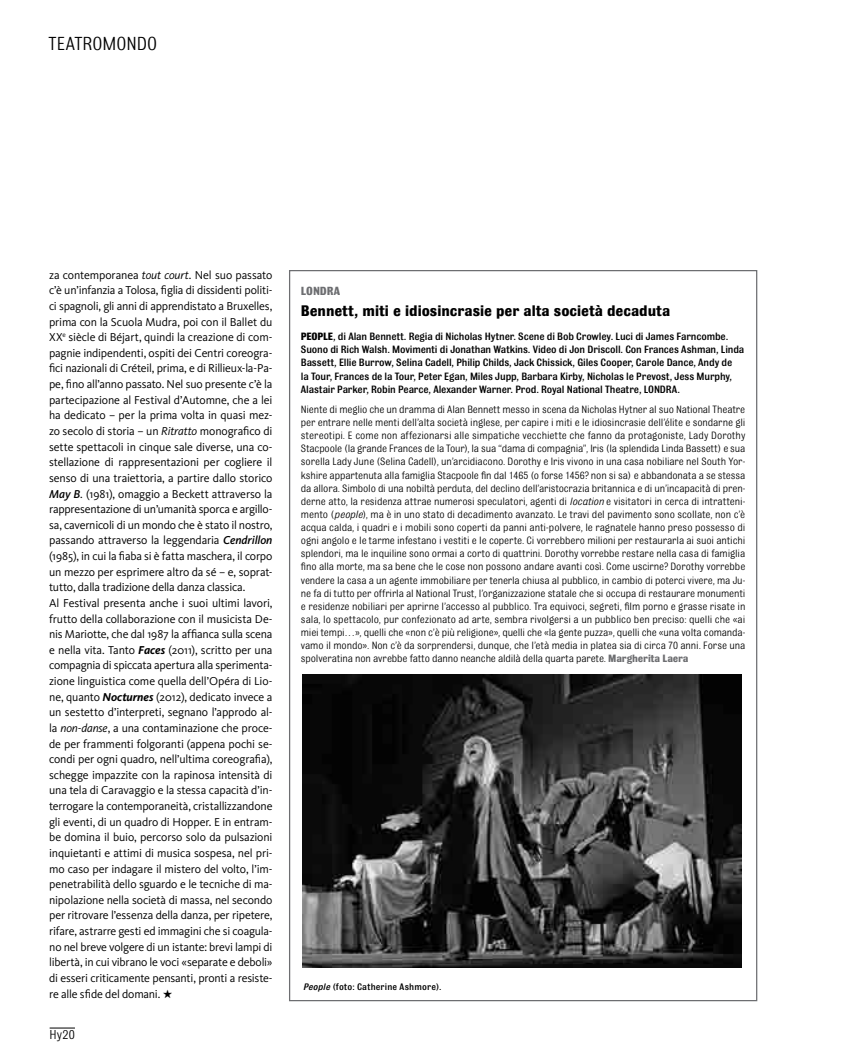
<style>
.page{position:relative;width:851px;height:1063px;background:#fff}
.page>*{position:absolute;margin:0;border:0;box-sizing:border-box;transform-origin:0 0}
.t1{font:20px "Bulldog";color:#000}
.t2{font:700 16.25px "Bulldog";color:#000}
.t3{font:13.75px "Bulldog";color:#000}
.t4{font:700 12.5px "Bulldog";color:#6d6e71}
.t5{font:11.88px/15.6px "Kievit";letter-spacing:-.015em;color:#000}
.t6{font:11.25px/13.1px "Bulldog";letter-spacing:-.015em;color:#000;text-align:justify}
.t7{font:500 11.25px/13.1px "Bulldog";letter-spacing:-.015em;color:#000}
.t8{font:500 10px "Bulldog";letter-spacing:.015em;color:#000}
.s1{font-style:italic}
.s2{font-weight:500;font-style:italic}
.s3{font-weight:700;font-style:italic}
.s4{font-weight:700}
.s5{font-weight:700;color:#6d6e71}
</style>
<div class="page">
<svg style="left:50px;top:1028px;width:25px;height:1px"></svg>
<img style="left:302px;top:675px;width:439px;height:292px">
<p class="t1" style="left:49px;top:34px;width:10px">teatr</p>
<p class="t1" style="left:93px;top:34px;width:66px">omondo</p>
<p class="t5" style="left:49px;top:267px;width:225px">za contemporanea <span class="s1">tout court</span>. Nel suo passato c’è un’infanzia a Tolosa, figlia di dissidenti politi&shy;ci spagnoli, gli anni di apprendistato a Bruxelles, prima con la Scuola Mudra, poi con il Ballet du XX<sup>e</sup> siècle di Béjart, quindi la creazione di com&shy;pagnie indipendenti, ospiti dei Centri coreogra&shy;fici nazionali di Créteil, prima, e di Rillieux-la-Pa&shy;pe, fino all’anno passato. Nel suo presente c’è la partecipazione al Festival d’Automne, che a lei ha dedicato – per la prima volta in quasi mez&shy;zo secolo di storia – un <span class="s1">Ritratto</span> monografico di sette spettacoli in cinque sale diverse, una co&shy;stellazione di rappresentazioni per cogliere il senso di una traiettoria, a partire dallo storico <span class="s2">May B</span><span class="s1">.</span> (1981), omaggio a Beckett attraverso la rappresentazione di un’umanità sporca e argillo&shy;sa, cavernicoli di un mondo che è stato il nostro, passando attraverso la leggendaria <span class="s2">Cendrillon </span>(1985), in cui la fiaba si è fatta maschera, il corpo un mezzo per esprimere altro da sé – e, soprat&shy;tutto, dalla tradizione della danza classica.<br>Al Festival presenta anche i suoi ultimi lavori, frutto della collaborazione con il musicista De&shy;nis Mariotte, che dal 1987 la affianca sulla scena e nella vita. Tanto <span class="s3">Faces</span> (2011), scritto per una compagnia di spiccata apertura alla sperimenta&shy;zione linguistica come quella dell’Opéra di Lio&shy;ne, quanto <span class="s3">Nocturnes</span> (2012), dedicato invece a un sestetto d’interpreti, segnano l’approdo al&shy;la <span class="s1">non-danse</span>, a una contaminazione che proce&shy;de per frammenti folgoranti (appena pochi se&shy;condi per ogni quadro, nell’ultima coreografia), schegge impazzite con la rapinosa intensità di una tela di Caravaggio e la stessa capacità d’in&shy;terrogare la contemporaneità, cristallizzandone gli eventi, di un quadro di Hopper. E in entram&shy;be domina il buio, percorso solo da pulsazioni inquietanti e attimi di musica sospesa, nel pri&shy;mo caso per indagare il mistero del volto, l’im&shy;penetrabilità dello sguardo e le tecniche di ma&shy;nipolazione nella società di massa, nel secondo per ritrovare l’essenza della danza, per ripetere, rifare, astrarre gesti ed immagini che si coagula&shy;no nel breve volgere di un istante: brevi lampi di libertà, in cui vibrano le voci «separate e deboli» di esseri criticamente pensanti, pronti a resiste&shy;re alle sfide del domani. ★</p>
<p class="t3" style="left:50px;top:1028px;width:27px">Hy20</p>
<p class="t4" style="left:301px;top:285px;width:8px">londra</p>
<p class="t2" style="left:301px;top:303px;width:371px">Bennett, miti e idiosincrasie per alta società decaduta</p>
<p class="t7" style="left:301px;top:330px;width:445px"><span class="s4">PEOPLE</span>, di Alan Bennett. Regia di Nicholas Hytner. Scene di Bob Crowley. Luci di James Farncombe.<br>Suono di Rich Walsh. Movimenti di Jonathan Watkins. Video di Jon Driscoll. Con Frances Ashman, Linda Bassett, Ellie Burrow, Selina Cadell, Philip Childs, Jack Chissick, Giles Cooper, Carole Dance, Andy de<br>la Tour, Frances de la Tour, Peter Egan, Miles Jupp, Barbara Kirby, Nicholas le Prevost, Jess Murphy, Alastair Parker, Robin Pearce, Alexander Warner. Prod. Royal National Theatre, LONDRA.</p>
<p class="t6" style="left:301px;top:403px;width:446px">Niente di meglio che un dramma di Alan Bennett messo in scena da Nicholas Hytner al suo National Theatre per entrare nelle menti dell’alta società inglese, per capire i miti e le idiosincrasie dell’élite e sondarne gli stereotipi. E come non affezionarsi alle simpatiche vecchiette che fanno da protagoniste, Lady Dorothy Stacpoole (la grande Frances de la Tour), la sua “dama di compagnia”, Iris (la splendida Linda Bassett) e sua sorella Lady June (Selina Cadell), un’arcidiacono. Dorothy e Iris vivono in una casa nobiliare nel South Yor&shy;kshire appartenuta alla famiglia Stacpoole fin dal 1465 (o forse 1456? non si sa) e abbandonata a se stessa da allora. Simbolo di una nobiltà perduta, del declino dell’aristocrazia britannica e di un’incapacità di pren&shy;derne atto, la residenza attrae numerosi speculatori, agenti di <span class="s1">location</span> e visitatori in cerca di intratteni&shy;mento (<span class="s1">people</span>), ma è in uno stato di decadimento avanzato. Le travi del pavimento sono scollate, non c’è acqua calda, i quadri e i mobili sono coperti da panni anti-polvere, le ragnatele hanno preso possesso di ogni angolo e le tarme infestano i vestiti e le coperte. Ci vorrebbero milioni per restaurarla ai suoi antichi splendori, ma le inquiline sono ormai a corto di quattrini. Dorothy vorrebbe restare nella casa di famiglia fino alla morte, ma sa bene che le cose non possono andare avanti così. Come uscirne? Dorothy vorrebbe vendere la casa a un agente immobiliare per tenerla chiusa al pubblico, in cambio di poterci vivere, ma Ju&shy;ne fa di tutto per offrirla al National Trust, l’organizzazione statale che si occupa di restaurare monumenti e residenze nobiliari per aprirne l’accesso al pubblico. Tra equivoci, segreti, film porno e grasse risate in sala, lo spettacolo, pur confezionato ad arte, sembra rivolgersi a un pubblico ben preciso: quelli che «ai miei tempi…», quelli che «non c’è più religione», quelli che «la gente puzza», quelli che «una volta comanda&shy;vamo il mondo». Non c’è da sorprendersi, dunque, che l’età media in platea sia di circa 70 anni. Forse una spolveratina non avrebbe fatto danno neanche aldilà della quarta parete. <span class="s5">Margherita Laera</span></p>
<p class="t8" style="left:303px;top:982px;width:140px"><span class="s1">People</span> (foto: Catherine Ashmore).</p>
</div>
